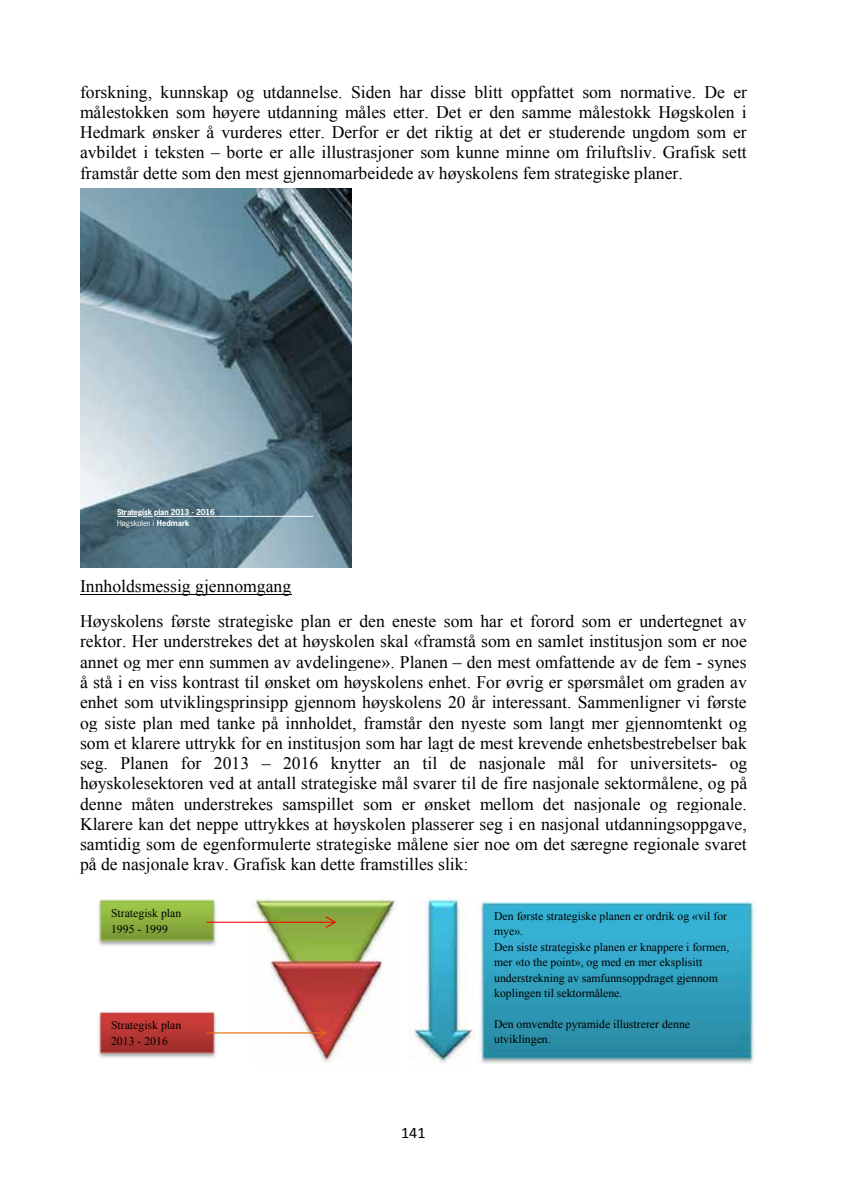
<style>
.page{position:relative;width:844px;height:1191px;background:#fff}
.page>*{position:absolute;margin:0;border:0;box-sizing:border-box;transform-origin:0 0}
.t1{font:17.68px/20.3px "Times New Roman";color:#000;text-align:justify}
.t2{font:16.1px "Calibri";color:#000}
.t3{font:11.72px/15.6px "Times New Roman";color:#000}
.t4{font:700 7.7px/10.8px "News Gothic";letter-spacing:-.02em;color:#fff}
.s1{font-weight:400}
</style>
<div class="page">
<hr style="left:80px;top:594px;width:211px;height:1px;background:#000">
<img style="left:251px;top:898px;width:145px;height:164px">
<img style="left:408px;top:898px;width:67px;height:165px">
<img style="left:477px;top:900px;width:278px;height:164px">
<img style="left:98px;top:899px;width:118px;height:47px">
<svg style="left:206px;top:916px;width:130px;height:12px"></svg>
<img style="left:98px;top:1011px;width:118px;height:47px">
<svg style="left:206px;top:1027px;width:121px;height:11px"></svg>
<img style="left:81px;top:188px;width:270px;height:379px">
<hr style="left:156px;top:516px;width:157px;height:1px;background:#fff">
<svg style="left:118px;top:516px;width:19px;height:1px"></svg>
<p class="t1" style="left:80px;top:81px;width:668px">forskning, kunnskap og utdannelse. Siden har disse blitt oppfattet som normative. De er målestokken som høyere utdanning måles etter. Det er den samme målestokk Høgskolen i Hedmark ønsker å vurderes etter. Derfor er det riktig at det er studerende ungdom som er avbildet i teksten – borte er alle illustrasjoner som kunne minne om friluftsliv. Grafisk sett framstår dette som den mest gjennomarbeidede av høyskolens fem strategiske planer.</p>
<p class="t4" style="left:117px;top:506px;width:99px">Strategisk plan 2013 - 2016<br><span class="s1">Høgskolen i</span> Hedmark</p>
<p class="t1" style="left:80px;top:568px;width:668px;line-height:35px">Innholdsmessig gjennomgang<br>Høyskolens første strategiske plan er den eneste som har et forord som er undertegnet av</p>
<p class="t1" style="left:80px;top:631px;width:668px">rektor. Her understrekes det at høyskolen skal «framstå som en samlet institusjon som er noe annet og mer enn summen av avdelingene». Planen – den mest omfattende av de fem - synes å stå i en viss kontrast til ønsket om høyskolens enhet. For øvrig er spørsmålet om graden av enhet som utviklingsprinsipp gjennom høyskolens 20 år interessant. Sammenligner vi første og siste plan med tanke på innholdet, framstår den nyeste som langt mer gjennomtenkt og som et klarere uttrykk for en institusjon som har lagt de mest krevende enhetsbestrebelser bak seg. Planen for 2013 – 2016 knytter an til de nasjonale mål for universitets- og høyskolesektoren ved at antall strategiske mål svarer til de fire nasjonale sektormålene, og på denne måten understrekes samspillet som er ønsket mellom det nasjonale og regionale.<br>Klarere kan det neppe uttrykkes at høyskolen plasserer seg i en nasjonal utdanningsoppgave, samtidig som de egenformulerte strategiske målene sier noe om det særegne regionale svaret på de nasjonale krav. Grafisk kan dette framstilles slik:</p>
<p class="t3" style="left:494px;top:907px;width:236px">Den første strategiske planen er ordrik og «vil for mye».<br>Den siste strategiske planen er knappere i formen, mer «to the point», og med en mer eksplisitt understrekning av samfunnsoppdraget gjennom koplingen til sektormålene.</p>
<p class="t3" style="left:494px;top:1015px;width:197px">Den omvendte pyramide illustrerer denne utviklingen.</p>
<p class="t3" style="left:111px;top:905px;width:72px">Strategisk plan<br>1995 - 1999</p>
<p class="t3" style="left:111px;top:1017px;width:72px">Strategisk plan<br>2013 - 2016</p>
<p class="t2" style="left:401px;top:1122px;width:26px">141</p>
</div>
